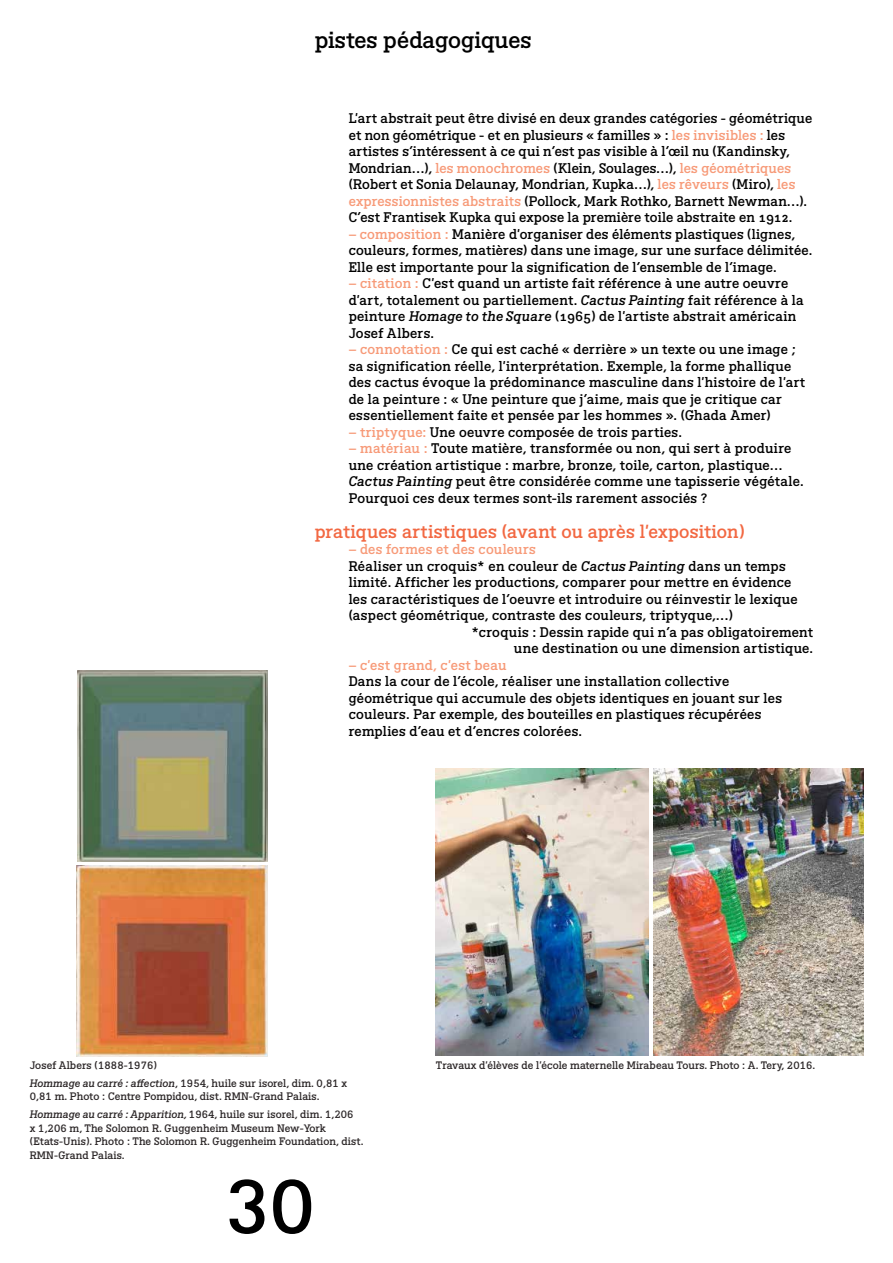
<style>
.page{position:relative;width:893px;height:1263px;background:#fff}
.page>*{position:absolute;margin:0;border:0;box-sizing:border-box;transform-origin:0 0}
.t1{font:75px "BVHCCCOD Titrage";color:#000}
.t2{font:22.5px "BVHCCCOD";letter-spacing:-.005em;color:#000}
.t3{font:18px "BVHCCCOD";letter-spacing:.01em;color:#f26842}
.t4{font:13.5px/16.5px "BVHCCCOD";letter-spacing:.015em;color:#000}
.t5{font:13.5px "BVHCCCOD";letter-spacing:.02em;color:#f79a78}
.t6{font:10.5px/18px "BVHCCCOD";color:#2c2728}
.s1{color:#f79a78}
.s2{font-style:italic}
</style>
<div class="page">
<img style="left:77px;top:671px;width:191px;height:191px">
<img style="left:77px;top:865px;width:191px;height:191px">
<img style="left:436px;top:769px;width:212px;height:287px">
<img style="left:653px;top:769px;width:210px;height:287px">
<h2 class="t2" style="left:315px;top:25px;width:218px">pistes pédagogiques</h2>
<p class="t4" style="left:349px;top:111px;width:465px">L'art abstrait peut être divisé en deux grandes catégories - géométrique et non géométrique - et en plusieurs « familles » : <span class="s1">les invisibles :</span> les artistes s’intéressent à ce qui n’est pas visible à l’œil nu (Kandinsky, Mondrian…), <span class="s1">les monochromes</span> (Klein, Soulages…), <span class="s1">les géométriques </span>(Robert et Sonia Delaunay, Mondrian, Kupka…), <span class="s1">les rêveurs</span> (Miro), <span class="s1">les expressionnistes abstraits</span> (Pollock, Mark Rothko, Barnett Newman…).<br>C’est Frantisek Kupka qui expose la première toile abstraite en 1912.</p>
<p class="t4" style="left:349px;top:227px;width:465px"><span class="s1">– composition :</span> Manière d'organiser des éléments plastiques (lignes, couleurs, formes, matières) dans une image, sur une surface délimitée.<br>Elle est importante pour la signification de l’ensemble de l’image.</p>
<p class="t4" style="left:349px;top:276px;width:457px"><span class="s1">– citation :</span> C'est quand un artiste fait référence à une autre oeuvre d'art, totalement ou partiellement. <span class="s2">Cactus Painting</span> fait référence à la peinture <span class="s2">Homage to the Square</span> (1965) de l'artiste abstrait américain Josef Albers.</p>
<p class="t4" style="left:349px;top:342px;width:458px"><span class="s1">– connotation :</span> Ce qui est caché « derrière » un texte ou une image ; sa signification réelle, l'interprétation. Exemple, la forme phallique des cactus évoque la prédominance masculine dans l'histoire de l'art de la peinture : « Une peinture que j’aime, mais que je critique car essentiellement faite et pensée par les hommes ». (Ghada Amer)</p>
<p class="t4" style="left:349px;top:425px;width:335px"><span class="s1">– triptyque:</span> Une oeuvre composée de trois parties.</p>
<p class="t4" style="left:349px;top:441px;width:457px"><span class="s1">– matériau :</span> Toute matière, transformée ou non, qui sert à produire une création artistique : marbre, bronze, toile, carton, plastique… <span class="s2">Cactus Painting</span> peut être considérée comme une tapisserie végétale.<br>Pourquoi ces deux termes sont-ils rarement associés ?</p>
<h3 class="t3" style="left:315px;top:519px;width:432px">pratiques artistiques (avant ou après l'exposition)</h3>
<p class="t5" style="left:349px;top:540px;width:189px">– des formes et des couleurs</p>
<p class="t4" style="left:349px;top:558px;width:439px">Réaliser un croquis* en couleur de <span class="s2">Cactus Painting</span> dans un temps</p>
<p class="t4" style="left:349px;top:575px;width:444px">limité. Afficher les productions, comparer pour mettre en évidence</p>
<p class="t4" style="left:349px;top:591px;width:450px">les caractéristiques de l’oeuvre et introduire ou réinvestir le lexique</p>
<p class="t4" style="left:349px;top:608px;width:386px">(aspect géométrique, contraste des couleurs, triptyque,…)</p>
<p class="t4" style="left:471px;top:624px;width:344px">*croquis : Dessin rapide qui n’a pas obligatoirement</p>
<p class="t4" style="left:514px;top:641px;width:301px">une destination ou une dimension artistique.</p>
<p class="t5" style="left:349px;top:656px;width:159px">– c'est grand, c'est beau</p>
<p class="t4" style="left:349px;top:674px;width:435px">Dans la cour de l’école, réaliser une installation collective géométrique qui accumule des objets identiques en jouant sur les couleurs. Par exemple, des bouteilles en plastiques récupérées remplies d’eau et d’encres colorées.</p>
<p class="t6" style="left:30px;top:1057px;width:319px">Josef Albers (1888-1976)<br><span class="s2">Hommage au carré : affection</span>, 1954, huile sur isorel, dim. 0,81 x</p>
<p class="t6" style="left:30px;top:1088px;width:325px">0,81 m. Photo : Centre Pompidou, dist. RMN-Grand Palais.<br><span class="s2">Hommage au carré : Apparition,</span> 1964, huile sur isorel, dim. 1,206</p>
<p class="t6" style="left:30px;top:1122px;width:336px;line-height:13.5px">x 1,206 m, The Solomon R. Guggenheim Museum New-York (Etats-Unis). Photo : The Solomon R. Guggenheim Foundation, dist.<br>RMN-Grand Palais.</p>
<h1 class="t1" style="left:225px;top:1157px;width:91px">30</h1>
<p class="t6" style="left:436px;top:1057px;width:381px">Travaux d'élèves de l'école maternelle Mirabeau Tours. Photo : A. Tery, 2016.</p>
</div>
